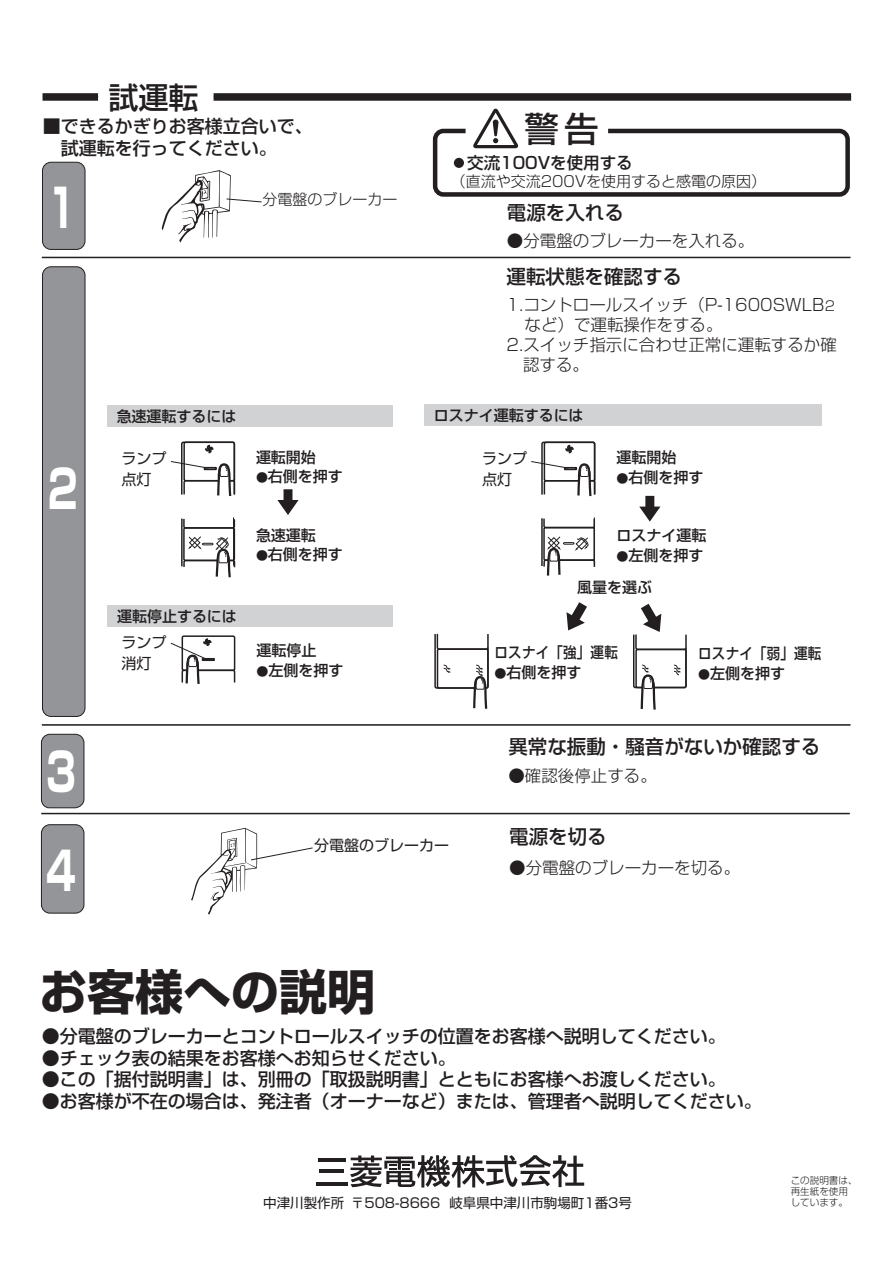
<style>
.page{position:relative;width:893px;height:1263px;background:#fff}
.page>*{position:absolute;margin:0;border:0;box-sizing:border-box;transform-origin:0 0}
.t1{font:700 52.5px/98.7px "Shin Go Pro";color:#fff;scale:.7 1}
.t2{font:700 48px "Shin Go Pro";color:#231f20}
.t3{font:500 34.5px "Shin Go Pro";color:#231f20}
.t4{font:500 30px "Shin Go Pro";color:#231f20}
.t5{font:500 19.5px "Shin Go Pro";color:#231f20}
.t6{font:500 18px/21.6px "Shin Go Pro";color:#231f20}
.t7{font:300 16.5px "Shin Go Pro";color:#231f20}
.t8{font:500 16.5px "Shin Go Pro";color:#231f20}
.t9{font:500 15px/32.1px "Shin Go Pro";color:#231f20}
.t10{font:300 15px "Shin Go Pro";color:#231f20}
.t11{font:15px/21px "Shin Go Pro";color:#231f20}
.t12{font:500 15px "Shin Go Pro";color:#231f20;scale:.9 1}
.t13{font:13.5px "Shin Go Pro";color:#231f20}
.t14{font:300 9.6px/10.6px "Shin Go Pro";color:#231f20}
.s1{font-size:13.5px}
.s2{font-size:12px}
</style>
<div class="page">
<hr style="left:318px;top:1158px;width:28px;height:3px;background:#231f20">
<hr style="left:319px;top:1170px;width:25px;height:3px;background:#231f20">
<hr style="left:316px;top:1182px;width:32px;height:3px;background:#231f20">
<svg style="left:350px;top:1155px;width:234px;height:33px"></svg>
<div style="left:43px;top:93px;width:55px;height:8px;background:#231f20"></div>
<div style="left:214px;top:93px;width:637px;height:8px;background:#231f20"></div>
<div style="left:449px;top:153px;width:19px;height:19px;border:4px solid #fff;border-radius:50%"></div>
<hr style="left:42px;top:257px;width:808px;height:1px;background:#231f20">
<hr style="left:42px;top:724px;width:808px;height:2px;background:#231f20">
<hr style="left:41px;top:813px;width:809px;height:1px;background:#231f20">
<div style="left:433px;top:129px;width:417px;height:68px;border:4px solid #231f20;border-radius:8px"></div>
<div style="left:42px;top:162px;width:43px;height:87px;background:#939598;border-radius:9px"></div>
<div style="left:42px;top:162px;width:43px;height:88px;border:1px solid #231f20;border-radius:9px"></div>
<div style="left:42px;top:267px;width:43px;height:449px;background:#939598;border-radius:9px"></div>
<div style="left:42px;top:266px;width:43px;height:451px;border:1px solid #231f20;border-radius:9px"></div>
<svg style="left:41px;top:733px;width:44px;height:75px;background:#909295"></svg>
<div style="left:41px;top:825px;width:43px;height:88px;background:#939598;border-radius:9px"></div>
<div style="left:41px;top:824px;width:43px;height:89px;border:1px solid #231f20;border-radius:9px"></div>
<svg style="left:162px;top:170px;width:100px;height:72px"></svg>
<svg style="left:191px;top:828px;width:122px;height:86px"></svg>
<svg style="left:639px;top:496px;width:21px;height:26px"></svg>
<svg style="left:277px;top:489px;width:22px;height:26px"></svg>
<div style="left:107px;top:405px;width:286px;height:21px;background:#d1d2d4"></div>
<div style="left:424px;top:404px;width:398px;height:22px;background:#d1d2d4"></div>
<svg style="left:566px;top:602px;width:21px;height:28px"></svg>
<div style="left:107px;top:605px;width:286px;height:21px;background:#d1d2d4"></div>
<hr style="left:181px;top:519px;width:2px;height:47px;background:#231f20">
<svg style="left:182px;top:517px;width:54px;height:12px"></svg>
<div style="left:183px;top:527px;width:52px;height:34px;border:2px solid #231f20"></div>
<svg style="left:171px;top:441px;width:65px;height:56px"></svg>
<svg style="left:182px;top:536px;width:54px;height:42px"></svg>
<hr style="left:541px;top:518px;width:2px;height:48px;background:#231f20">
<svg style="left:542px;top:517px;width:53px;height:12px"></svg>
<div style="left:543px;top:527px;width:52px;height:34px;border:2px solid #231f20"></div>
<svg style="left:531px;top:441px;width:65px;height:56px"></svg>
<svg style="left:543px;top:536px;width:53px;height:40px"></svg>
<svg style="left:434px;top:633px;width:55px;height:76px"></svg>
<svg style="left:633px;top:604px;width:54px;height:106px"></svg>
<div style="left:182px;top:635px;width:53px;height:36px;border:2px solid #231f20;border-radius:2px"></div>
<svg style="left:170px;top:638px;width:66px;height:46px"></svg>
<svg style="left:472px;top:108px;width:47px;height:40px"></svg>
<h3 class="t4" style="left:109px;top:73px;width:92px">試運転</h3>
<p class="t6" style="left:43px;top:114px;width:272px">■できるかぎりお客様立合いで、　試運転を行ってください。</p>
<h1 class="t1" style="left:47px;top:153px;width:44px">1</h1>
<p class="t10" style="left:263px;top:187px;width:137px">分電盤のブレーカー</p>
<p class="t9" style="left:117px;top:398px;width:121px">急速運転するには</p>
<h3 class="t3" style="left:525px;top:101px;width:76px">警告</h3>
<p class="t8" style="left:451px;top:149px;width:184px">●交流100Vを使用する</p>
<p class="t10" style="left:451px;top:169px;width:317px">（直流や交流200Vを使用すると感電の原因）</p>
<p class="t5" style="left:507px;top:196px;width:118px">電源を入れる</p>
<p class="t7" style="left:507px;top:227px;width:249px">●分電盤のブレーカーを入れる。</p>
<p class="t5" style="left:507px;top:260px;width:177px">運転状態を確認する</p>
<p class="t7" style="left:507px;top:291px;width:330px">1.コントロールスイッチ（P-1600SWLB<span class="s1">2</span></p>
<p class="t7" style="left:525px;top:311px;width:199px">など）で運転操作をする。</p>
<p class="t7" style="left:507px;top:331px;width:332px">2.スイッチ指示に合わせ正常に運転するか確</p>
<p class="t7" style="left:507px;top:351px;width:84px">　認する。</p>
<p class="t9" style="left:434px;top:398px;width:151px">ロスナイ運転するには</p>
<h1 class="t1" style="left:48px;top:434px;width:44px">2</h1>
<h1 class="t1" style="left:46px;top:717px;width:44px">3<br>4</h1>
<p class="t9" style="left:256px;top:439px;width:61px">運転開始</p>
<p class="t9" style="left:256px;top:458px;width:88px"><span class="s2">●</span>右側を押す</p>
<p class="t11" style="left:122px;top:446px;width:46px">ランプ点灯</p>
<p class="t11" style="left:482px;top:446px;width:46px">ランプ点灯</p>
<p class="t9" style="left:117px;top:598px;width:121px">運転停止するには</p>
<p class="t9" style="left:256px;top:517px;width:61px">急速運転</p>
<p class="t9" style="left:256px;top:536px;width:88px"><span class="s2">●</span>右側を押す</p>
<p class="t9" style="left:617px;top:440px;width:61px">運転開始</p>
<p class="t9" style="left:617px;top:459px;width:88px"><span class="s2">●</span>右側を押す</p>
<p class="t9" style="left:617px;top:518px;width:91px">ロスナイ運転</p>
<p class="t9" style="left:577px;top:537px;width:128px;text-indent:39px"><span class="s2">●</span>左側を押す風量を選ぶ</p>
<p class="t11" style="left:122px;top:630px;width:46px">ランプ消灯</p>
<p class="t9" style="left:257px;top:633px;width:61px">運転停止</p>
<p class="t9" style="left:257px;top:652px;width:88px"><span class="s2">●</span>左側を押す</p>
<p class="t11" style="left:314px;top:833px;width:136px">分電盤のブレーカー</p>
<p class="t12" style="left:495px;top:640px;width:138px">ロスナイ「強」運転</p>
<p class="t9" style="left:495px;top:654px;width:88px"><span class="s2">●</span>右側を押す</p>
<p class="t12" style="left:698px;top:641px;width:138px">ロスナイ「弱」運転</p>
<p class="t9" style="left:698px;top:655px;width:88px"><span class="s2">●</span>左側を押す</p>
<p class="t5" style="left:508px;top:731px;width:313px">異常な振動・騒音がないか確認する</p>
<p class="t7" style="left:508px;top:762px;width:150px">●確認後停止する。</p>
<p class="t5" style="left:509px;top:821px;width:99px">電源を切る</p>
<p class="t7" style="left:509px;top:854px;width:232px">●分電盤のブレーカーを切る。</p>
<h2 class="t2" style="left:39px;top:953px;width:337px">お客様への説明</h2>
<p class="t6" style="left:42px;top:1023px;width:685px">●分電盤のブレーカーとコントロールスイッチの位置をお客様へ説明してください。</p>
<p class="t6" style="left:42px;top:1045px;width:415px">●チェック表の結果をお客様へお知らせください。</p>
<p class="t6" style="left:42px;top:1066px;width:685px">●この「据付説明書」は、別冊の「取扱説明書」とともにお客様へお渡しください。</p>
<p class="t6" style="left:42px;top:1088px;width:721px">●お客様が不在の場合は、発注者（オーナーなど）または、管理者へ説明してください。</p>
<p class="t14" style="left:791px;top:1174px;width:68px">この説明書は、再生紙を使用</p>
<p class="t13" style="left:263px;top:1191px;width:370px">中津川製作所　〒508-8666 岐阜県中津川市駒場町1番3号</p>
<p class="t14" style="left:791px;top:1195px;width:59px">しています。</p>
</div>
